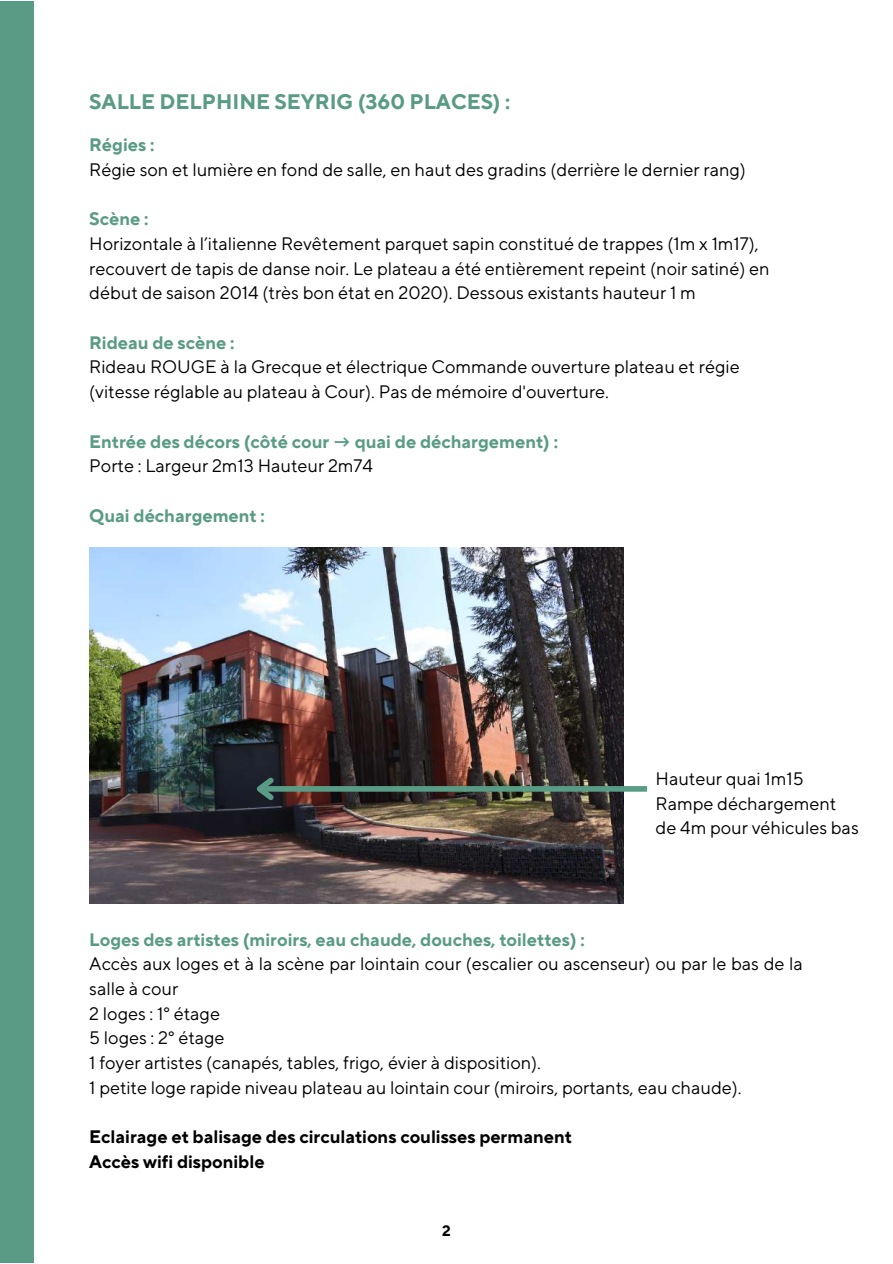
<style>
.page{position:relative;width:893px;height:1264px;background:#fff}
.page>*{position:absolute;margin:0;border:0;box-sizing:border-box;transform-origin:0 0}
.t1{font:700 21px "TT Norms Pro";color:#599b84}
.t2{font:18px/24.8px "TT Norms Pro";color:#000}
.t3{font:700 18px "TT Norms Pro";color:#599b84}
.t4{font:700 18px/24.8px "TT Norms Pro";color:#000}
.t5{font:700 15px "TT Norms Pro";color:#000}
</style>
<div class="page">
<img style="left:89px;top:547px;width:534px;height:356px">
<div style="left:259px;top:786px;width:388px;height:5px;background:#599b84"></div>
<svg style="left:250px;top:772px;width:29px;height:33px"></svg>
<div style="left:0;top:1px;width:34px;height:1261px;background:#599b84"></div>
<p class="t1" style="left:89px;top:89px;width:422px">SALLE DELPHINE SEYRIG (360 PLACES) :</p>
<p class="t3" style="left:89px;top:134px;width:67px">Régies :</p>
<p class="t2" style="left:89px;top:158px;width:658px">Régie son et lumière en fond de salle, en haut des gradins (derrière le dernier rang)</p>
<p class="t3" style="left:89px;top:208px;width:61px">Scène :</p>
<p class="t2" style="left:89px;top:232px;width:681px">Horizontale à l’italienne Revêtement parquet sapin constitué de trappes (1m x 1m17), recouvert de tapis de danse noir. Le plateau a été entièrement repeint (noir satiné) en début de saison 2014 (très bon état en 2020). Dessous existants hauteur 1 m</p>
<p class="t3" style="left:89px;top:331px;width:147px">Rideau de scène :</p>
<p class="t2" style="left:89px;top:355px;width:651px">Rideau ROUGE à la Grecque et électrique Commande ouverture plateau et régie (vitesse réglable au plateau à Cour). Pas de mémoire d'ouverture.</p>
<p class="t3" style="left:89px;top:430px;width:470px">Entrée des décors (côté cour → quai de déchargement) :</p>
<p class="t2" style="left:89px;top:454px;width:285px">Porte : Largeur 2m13 Hauteur 2m74</p>
<p class="t3" style="left:89px;top:505px;width:177px">Quai déchargement :</p>
<p class="t2" style="left:655px;top:767px;width:205px">Hauteur quai 1m15<br>Rampe déchargement de 4m pour véhicules bas</p>
<p class="t3" style="left:89px;top:928px;width:497px">Loges des artistes (miroirs, eau chaude, douches, toilettes) :</p>
<p class="t2" style="left:89px;top:952px;width:715px">Accès aux loges et à la scène par lointain cour (escalier ou ascenseur) ou par le bas de la salle à cour<br>2 loges : 1° étage<br>5 loges : 2° étage<br>1 foyer artistes (canapés, tables, frigo, évier à disposition).<br>1 petite loge rapide niveau plateau au lointain cour (miroirs, portants, eau chaude).</p>
<p class="t4" style="left:89px;top:1125px;width:484px">Eclairage et balisage des circulations coulisses permanent<br>Accès wifi disponible</p>
<p class="t5" style="left:442px;top:1221px;width:10px">2</p>
</div>
